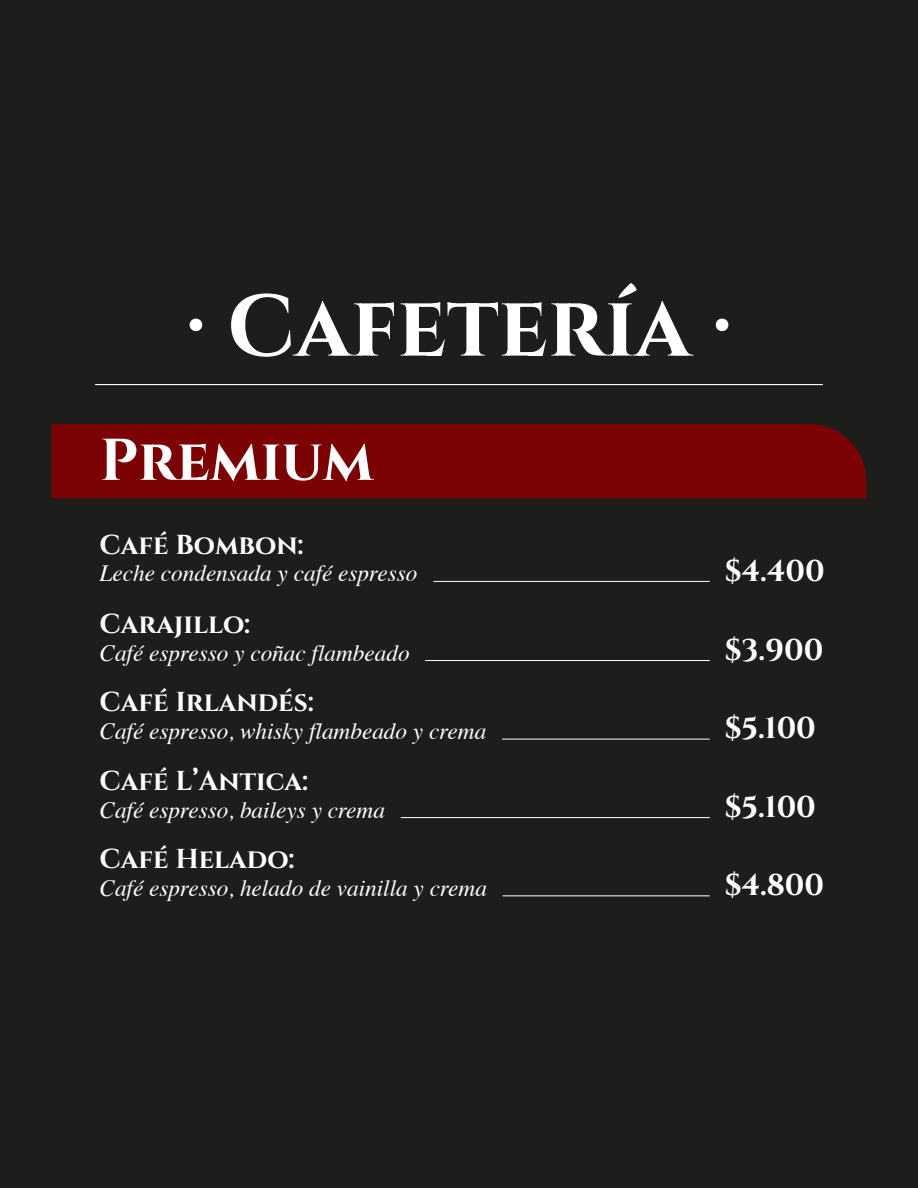
<style>
.page{position:relative;width:918px;height:1188px;background:#1d1d1b}
.page>*{position:absolute;margin:0;border:0;box-sizing:border-box;transform-origin:0 0}
.t1{font:700 87px "Cinzel";color:#fff}
.t2{font:700 58.8px "Cinzel";color:#fff}
.t3{font:700 30px "Cinzel";color:#fff}
.t4{font:700 27.3px "Cinzel";color:#fff}
.t5{font:italic 23.25px "Times";color:#fff}
</style>
<div class="page">
<hr style="left:95px;top:384px;width:728px;height:1px;background:#fff">
<div style="left:52px;top:424px;width:814px;height:74px;background:#7c0303"></div>
<hr style="left:434px;top:581px;width:276px;height:1px;background:#fff">
<hr style="left:425px;top:660px;width:285px;height:1px;background:#fff">
<hr style="left:502px;top:739px;width:208px;height:1px;background:#fff">
<hr style="left:401px;top:817px;width:309px;height:1px;background:#fff">
<hr style="left:503px;top:895px;width:207px;height:1px;background:#fff">
<h1 class="t1" style="left:186px;top:271px;width:547px">· Cafetería ·</h1>
<h2 class="t2" style="left:100px;top:422px;width:275px">Premium</h2>
<p class="t4" style="left:100px;top:527px;width:206px">Café Bombon:</p>
<p class="t5" style="left:100px;top:553px;width:319px">Leche condensada y café espresso</p>
<p class="t3" style="left:725px;top:551px;width:101px">$4.400</p>
<p class="t4" style="left:100px;top:606px;width:152px">Carajillo:</p>
<p class="t5" style="left:100px;top:632px;width:312px">Café espresso y coñac flambeado</p>
<p class="t3" style="left:725px;top:631px;width:100px">$3.900</p>
<p class="t4" style="left:100px;top:685px;width:216px">Café Irlandés:</p>
<p class="t5" style="left:100px;top:711px;width:388px">Café espresso, whisky flambeado y crema</p>
<p class="t3" style="left:725px;top:709px;width:93px">$5.100</p>
<p class="t4" style="left:100px;top:763px;width:210px">Café L’Antica:</p>
<p class="t5" style="left:100px;top:790px;width:287px">Café espresso, baileys y crema</p>
<p class="t3" style="left:725px;top:788px;width:93px">$5.100</p>
<p class="t4" style="left:100px;top:841px;width:197px">Café Helado:</p>
<p class="t5" style="left:100px;top:868px;width:389px">Café espresso, helado de vainilla y crema</p>
<p class="t3" style="left:725px;top:866px;width:101px">$4.800</p>
</div>
